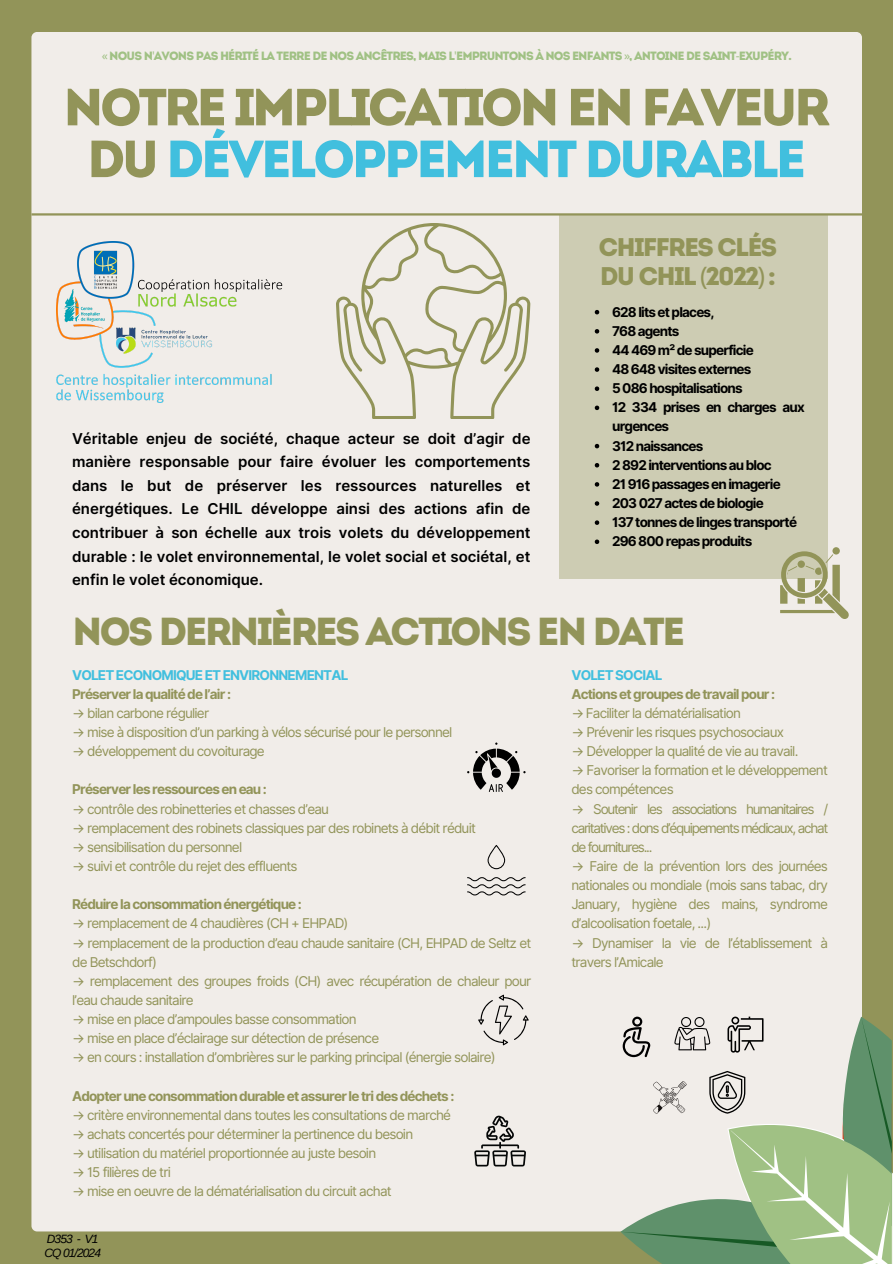
<style>
.page{position:relative;width:893px;height:1264px;background:#fff}
.page>*{position:absolute;margin:0;border:0;box-sizing:border-box;transform-origin:0 0}
.t1{font:52.05px/51.8px "Intro";letter-spacing:-.075em;color:#929459;text-align:center}
.t2{font:39px "Intro";letter-spacing:-.075em;color:#929459}
.t3{font:25.5px/29.2px "Intro";letter-spacing:-.075em;color:#929459}
.t4{font:600 15px/23.7px "Inter";color:#000;text-align:justify}
.t5{font:13.5px/19.2px "Inter";letter-spacing:-.06em;color:#929459}
.t6{font:700 13.5px/19.2px "Inter";letter-spacing:-.06em;color:#000}
.t7{font:700 13.5px "Inter";letter-spacing:-.06em;color:#929459}
.t8{font:700 13.5px "Inter";letter-spacing:-.06em;color:#41bfde}
.t9{font:12px "Intro";letter-spacing:-.075em;color:#a0c184}
.t10{font:italic 12px "Arimo";letter-spacing:-.075em;color:#000}
.s1{font-family:"Noto Sans"}
.s2{color:#41bfde}
</style>
<div class="page">
<div style="left:0;top:0;width:892px;height:1263px;background:#929459"></div>
<div style="left:31px;top:32px;width:830px;height:1199px;background:#f1ede9;border-radius:6px"></div>
<div style="left:559px;top:214px;width:268px;height:364px;background:#cdccb3"></div>
<hr style="left:31px;top:213px;width:830px;height:2px;background:#929459">
<img style="left:57px;top:242px;width:226px;height:160px">
<svg style="left:336px;top:223px;width:194px;height:196px"></svg>
<svg style="left:780px;top:547px;width:68px;height:72px"></svg>
<svg style="left:467px;top:742px;width:58px;height:50px"></svg>
<svg style="left:467px;top:877px;width:58px;height:18px"></svg>
<svg style="left:487px;top:845px;width:18px;height:24px"></svg>
<svg style="left:478px;top:994px;width:50px;height:51px"></svg>
<svg style="left:474px;top:1115px;width:52px;height:51px"></svg>
<svg style="left:620px;top:1016px;width:272px;height:247px"></svg>
<svg style="left:594px;top:310px;width:5px;height:4px"></svg>
<svg style="left:594px;top:329px;width:5px;height:4px"></svg>
<svg style="left:594px;top:348px;width:5px;height:5px"></svg>
<svg style="left:594px;top:367px;width:5px;height:5px"></svg>
<svg style="left:594px;top:386px;width:5px;height:5px"></svg>
<svg style="left:594px;top:405px;width:5px;height:5px"></svg>
<svg style="left:594px;top:444px;width:5px;height:4px"></svg>
<svg style="left:594px;top:463px;width:5px;height:4px"></svg>
<svg style="left:594px;top:482px;width:5px;height:4px"></svg>
<svg style="left:594px;top:501px;width:5px;height:5px"></svg>
<svg style="left:594px;top:520px;width:5px;height:5px"></svg>
<svg style="left:594px;top:539px;width:5px;height:5px"></svg>
<p class="t9" style="left:102px;top:51px;width:691px"><span class="s1">«</span> NOUS N<span class="s1">'</span>AVONS PAS HÉRITÉ LA TERRE DE NOS ANCÊTRES, MAIS L<span class="s1">'</span>EMPRUNTONS À NOS ENFANTS <span class="s1">»</span>, ANTOINE DE SAINT<span class="s1">-</span>EXUPÉRY.</p>
<p class="t1" style="left:63px;top:86px;width:768px">NOTRE IMPLICATION EN FAVEUR<br>DU <span class="s2">DÉVELOPPEMENT DURABLE</span></p>
<p class="t3" style="left:598px;top:235px;width:180px">CHIFFRES CLÉS<br>DU CHIL <span class="s1">(</span>2022<span class="s1">)</span> :</p>
<p class="t6" style="left:612px;top:302px;width:104px">628 lits et places,</p>
<p class="t6" style="left:612px;top:321px;width:69px">768 agents</p>
<p class="t6" style="left:612px;top:340px;width:143px">44 469 m² de superficie</p>
<p class="t6" style="left:612px;top:359px;width:141px">48 648 visites externes</p>
<p class="t6" style="left:612px;top:379px;width:132px">5 086 hospitalisations</p>
<p class="t6" style="left:612px;top:398px;width:194px">12 334 prises en charges aux urgences</p>
<p class="t6" style="left:612px;top:436px;width:93px">312 naissances</p>
<p class="t6" style="left:612px;top:455px;width:161px">2 892 interventions au bloc</p>
<p class="t6" style="left:612px;top:474px;width:170px">21 916 passages en imagerie</p>
<p class="t6" style="left:612px;top:493px;width:153px">203 027 actes de biologie</p>
<p class="t6" style="left:612px;top:512px;width:186px">137 tonnes de linges transporté</p>
<p class="t6" style="left:612px;top:532px;width:142px">296 800 repas produits</p>
<p class="t4" style="left:72px;top:426px;width:460px">Véritable enjeu de société, chaque acteur se doit d’agir de manière responsable pour faire évoluer les comportements dans le but de préserver les ressources naturelles et énergétiques. Le CHIL développe ainsi des actions afin de contribuer à son échelle aux trois volets du développement durable : le volet environnemental, le volet social et sociétal, et enfin le volet économique.</p>
<p class="t2" style="left:72px;top:616px;width:615px">NOS DERNIÈRES ACTIONS EN DATE</p>
<p class="t8" style="left:571px;top:666px;width:92px">VOLET SOCIAL</p>
<p class="t7" style="left:571px;top:686px;width:205px">Actions et groupes de travail pour :</p>
<p class="t5" style="left:571px;top:703px;width:171px">→ Faciliter la dématérialisation</p>
<p class="t5" style="left:571px;top:722px;width:214px">→ Prévenir les risques psychosociaux</p>
<p class="t5" style="left:571px;top:741px;width:228px">→ Développer la qualité de vie au travail.</p>
<p class="t5" style="left:571px;top:760px;width:258px">→ Favoriser la formation et le développement des compétences</p>
<p class="t5" style="left:571px;top:799px;width:258px;text-align:justify">→ Soutenir les associations humanitaires / caritatives : dons d’équipements médicaux, achat de fournitures...</p>
<p class="t5" style="left:571px;top:856px;width:258px;text-align:justify">→ Faire de la prévention lors des journées nationales ou mondiale (mois sans tabac, dry January, hygiène des mains, syndrome d’alcoolisation foetale, ...)</p>
<p class="t5" style="left:571px;top:933px;width:258px">→ Dynamiser la vie de l’établissement à travers l’Amicale</p>
<p class="t8" style="left:72px;top:666px;width:278px">VOLET ECONOMIQUE ET ENVIRONNEMENTAL</p>
<p class="t7" style="left:72px;top:686px;width:160px">Préserver la qualité de l’air :</p>
<p class="t5" style="left:72px;top:703px;width:139px">→ bilan carbone régulier</p>
<p class="t5" style="left:72px;top:722px;width:382px">→ mise à disposition d’un parking à vélos sécurisé pour le personnel</p>
<p class="t5" style="left:72px;top:741px;width:194px">→ développement du covoiturage</p>
<p class="t7" style="left:72px;top:781px;width:196px">Préserver les ressources en eau :</p>
<p class="t5" style="left:72px;top:799px;width:258px">→ contrôle des robinetteries et chasses d’eau</p>
<p class="t5" style="left:72px;top:818px;width:405px">→ remplacement des robinets classiques par des robinets à débit réduit</p>
<p class="t5" style="left:72px;top:837px;width:172px">→ sensibilisation du personnel</p>
<p class="t5" style="left:72px;top:856px;width:227px">→ suivi et contrôle du rejet des effluents</p>
<p class="t7" style="left:72px;top:896px;width:231px">Réduire la consommation énergétique :</p>
<p class="t5" style="left:72px;top:913px;width:278px">→ remplacement de 4 chaudières (CH + EHPAD)</p>
<p class="t5" style="left:72px;top:933px;width:460px">→ remplacement de la production d’eau chaude sanitaire (CH, EHPAD de Seltz et de Betschdorf)</p>
<p class="t5" style="left:72px;top:971px;width:460px">→ remplacement des groupes froids (CH) avec récupération de chaleur pour l’eau chaude sanitaire</p>
<p class="t5" style="left:72px;top:1009px;width:286px">→ mise en place d’ampoules basse consommation</p>
<p class="t5" style="left:72px;top:1028px;width:308px">→ mise en place d’éclairage sur détection de présence</p>
<p class="t5" style="left:72px;top:1047px;width:425px">→ en cours : installation d’ombrières sur le parking principal (énergie solaire)</p>
<p class="t7" style="left:72px;top:1087px;width:384px">Adopter une consommation durable et assurer le tri des déchets :</p>
<p class="t5" style="left:72px;top:1105px;width:380px">→ critère environnemental dans toutes les consultations de marché</p>
<p class="t5" style="left:72px;top:1124px;width:342px">→ achats concertés pour déterminer la pertinence du besoin</p>
<p class="t5" style="left:72px;top:1143px;width:305px">→ utilisation du matériel proportionnée au juste besoin</p>
<p class="t5" style="left:72px;top:1162px;width:100px">→ 15 filières de tri</p>
<p class="t5" style="left:72px;top:1181px;width:321px">→ mise en oeuvre de la dématérialisation du circuit achat</p>
<p class="t10" style="left:47px;top:1231px;width:53px">D353 - V1</p>
<p class="t10" style="left:44px;top:1245px;width:58px">CQ 01/2024</p>
</div>
